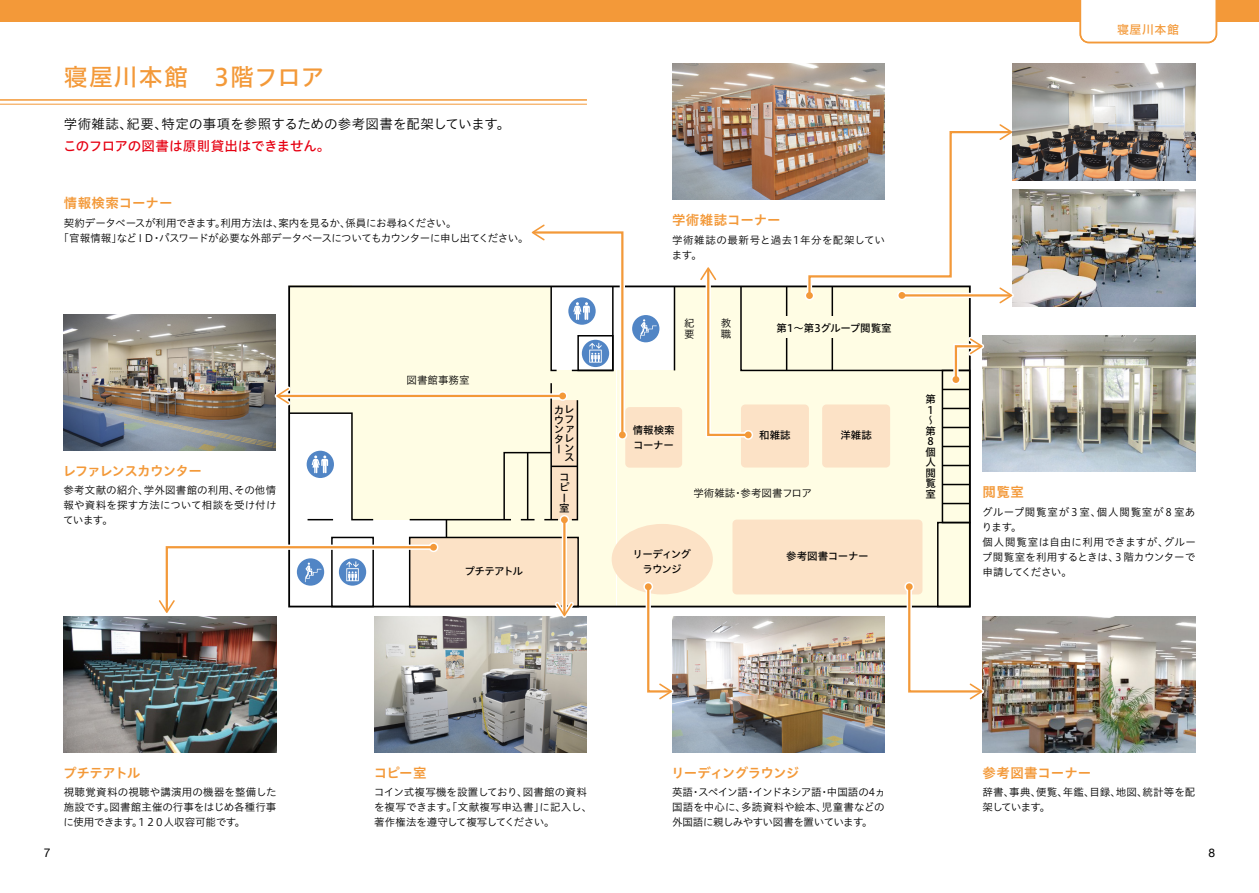
<style>
.page{position:relative;width:1259px;height:893px;background:#fff}
.page>*{position:absolute;margin:0;border:0;box-sizing:border-box;transform-origin:0 0}
.t1{font:24px "Hiragino UD Sans Std W5";letter-spacing:.035em;color:#f39939}
.t2{font:13.5px "Hiragino UD Sans Std W6";letter-spacing:-.015em;color:#f39939}
.t3{font:13.5px "Hiragino UD Sans Std W3";letter-spacing:.01em;color:#000}
.t4{font:13.5px "Hiragino UD Sans Std W5";letter-spacing:-.015em;color:#e60012}
.t5{font:13.5px "Hiragino UD Sans Std W6";letter-spacing:-.065em;color:#f39939}
.t6{font:13.5px "Hiragino UD Sans Std W6";letter-spacing:-.05em;color:#f39939}
.t7{font:12px "Hiragino UD Sans Std W5";letter-spacing:.045em;color:#f39939}
.t8{font:12px "Helvetica Neue";color:#000}
.t9{font:10.5px/15px "Hiragino UD Sans Std W3";letter-spacing:-.005em;color:#000}
.t10{font:10.5px/15px "Hiragino UD Sans Std W3";letter-spacing:-.045em;color:#000}
.t11{font:10.5px/15px "Hiragino UD Sans Std W3";letter-spacing:.015em;color:#000}
.t12{font:10.5px/10.5px "Hiragino UD Sans Std W5";letter-spacing:-.035em;color:#000}
.t13{font:10.5px/15px "Hiragino UD Sans Std W3";letter-spacing:.055em;color:#000}
.t14{font:10.5px "Hiragino UD Sans Std W5";letter-spacing:-.005em;color:#000}
.t15{font:10.5px/15px "Hiragino UD Sans Std W5";letter-spacing:-.09em;color:#000;text-align:center}
</style>
<div class="page">
<div style="left:0;top:0;width:642px;height:21px;background:#f39939"></div>
<svg style="left:288px;top:286px;width:215px;height:318px;background:#fbf7e0"></svg>
<div style="left:331px;top:537px;width:43px;height:70px;border:2px solid #000"></div>
<div style="left:409px;top:537px;width:170px;height:70px;border:2px solid #000"></div>
<hr style="left:410px;top:519px;width:101px;height:1px;background:#000">
<svg style="left:446px;top:520px;width:1px;height:17px"></svg>
<hr style="left:0;top:99px;width:587px;height:2px;background:#f39939">
<hr style="left:0;top:104px;width:587px;height:1px;background:#f39939">
<img style="left:64px;top:314px;width:211px;height:136px">
<img style="left:64px;top:616px;width:212px;height:136px">
<img style="left:374px;top:616px;width:213px;height:136px">
<div style="left:277px;top:393px;width:287px;height:6px;border:3px solid #fff"></div>
<hr style="left:278px;top:395px;width:285px;height:2px;background:#f39939">
<svg style="left:272px;top:384px;width:103px;height:137px"></svg>
<div style="left:429px;top:542px;width:9px;height:10px;border:3px solid #fff;border-radius:50%"></div>
<svg style="left:155px;top:543px;width:282px;height:74px"></svg>
<div style="left:617px;top:0;width:642px;height:21px;background:#f39939"></div>
<svg style="left:1079px;top:0;width:139px;height:44px"></svg>
<img style="left:1016px;top:335px;width:179px;height:136px">
<img style="left:1012px;top:64px;width:183px;height:117px">
<img style="left:1016px;top:189px;width:179px;height:117px">
<img style="left:672px;top:64px;width:212px;height:56px">
<img style="left:672px;top:703px;width:212px;height:49px">
<img style="left:982px;top:616px;width:213px;height:136px">
<svg style="left:503px;top:120px;width:513px;height:583px"></svg>
<h1 class="t1" style="left:64px;top:59px;width:262px">寝屋川本館　3階フロア</h1>
<p class="t3" style="left:64px;top:114px;width:448px">学術雑誌、紀要、特定の事項を参照するための参考図書を配架しています。</p>
<p class="t4" style="left:63px;top:136px;width:269px">このフロアの図書は原則貸出はできません。</p>
<p class="t2" style="left:64px;top:192px;width:110px">情報検索コーナー</p>
<p class="t10" style="left:59px;top:215px;width:471px;text-indent:5px">契約データベースが利用できます。利用方法は、案内を見るか、係員にお尋ねください。<br>「官報情報」などＩＤ・パスワードが必要な外部データベースについてもカウンターに申し出てください。</p>
<p class="t5" style="left:63px;top:460px;width:141px">レファレンスカウンター</p>
<p class="t9" style="left:63px;top:482px;width:215px;text-align:justify">参考文献の紹介、学外図書館の利用、その他情報や資料を探す方法について相談を受け付けています。</p>
<p class="t9" style="left:406px;top:371px;width:64px">図書館事務室</p>
<p class="t12" style="left:464px;top:565px;width:60px">プチテアトル</p>
<p class="t12" style="left:554px;top:404px;width:22px;line-height:9.8px;text-align:justify">カレウフンァタレ</p>
<p class="t12" style="left:554px;top:443px;width:7px">ー</p>
<p class="t12" style="left:564px;top:442px;width:11px;line-height:9.8px">ンス</p>
<p class="t12" style="left:559px;top:471px;width:12px">コピー室</p>
<p class="t7" style="left:1117px;top:20px;width:64px">寝屋川本館</p>
<p class="t2" style="left:672px;top:210px;width:110px">学術雑誌コーナー</p>
<p class="t13" style="left:671px;top:232px;width:215px">学術雑誌の最新号と過去1年分を配架しています。</p>
<p class="t9" style="left:684px;top:317px;width:11px;line-height:10.5px">紀要</p>
<p class="t9" style="left:721px;top:317px;width:12px;line-height:10.5px">教職</p>
<p class="t14" style="left:776px;top:320px;width:117px">第1～第3グループ閲覧室</p>
<p class="t12" style="left:633px;top:422px;width:43px;line-height:15px">情報検索コーナー</p>
<p class="t12" style="left:759px;top:429px;width:33px">和雑誌</p>
<p class="t12" style="left:840px;top:429px;width:33px">洋雑誌</p>
<p class="t9" style="left:693px;top:485px;width:120px">学術雑誌・参考図書フロア</p>
<p class="t15" style="left:632px;top:546px;width:60px">リーディングラウンジ</p>
<p class="t12" style="left:786px;top:550px;width:84px">参考図書コーナー</p>
<p class="t12" style="left:925px;top:393px;width:12px">第<br>1〜第<br>8個人閲覧室</p>
<p class="t2" style="left:982px;top:481px;width:43px">閲覧室</p>
<p class="t11" style="left:982px;top:503px;width:216px">グループ閲覧室が３室、個人閲覧室が８室あります。<br>個人閲覧室は自由に利用できますが、グループ閲覧室を利用するときは、３階カウンターで申請してください。</p>
<p class="t8" style="left:44px;top:844px;width:8px">7</p>
<p class="t2" style="left:63px;top:762px;width:79px">プチテアトル</p>
<p class="t9" style="left:64px;top:784px;width:215px;text-align:justify">視聴覚資料の視聴や講演用の機器を整備した施設です。図書館主催の行事をはじめ各種行事に使用できます。１２０人収容可能です。</p>
<p class="t2" style="left:374px;top:762px;width:54px">コピー室</p>
<p class="t9" style="left:374px;top:784px;width:220px">コイン式複写機を設置しており、図書館の資料を複写できます。「文献複写申込書」に記入し、著作権法を遵守して複写してください。</p>
<p class="t6" style="left:671px;top:762px;width:130px">リーディングラウンジ</p>
<p class="t9" style="left:672px;top:784px;width:215px;text-align:justify">英語・スペイン語・インドネシア語・中国語の4ヵ国語を中心に、多読資料や絵本、児童書などの外国語に親しみやすい図書を置いています。</p>
<p class="t2" style="left:982px;top:762px;width:110px">参考図書コーナー</p>
<p class="t9" style="left:982px;top:784px;width:214px">辞書、事典、便覧、年鑑、目録、地図、統計等を配架しています。</p>
<p class="t8" style="left:1208px;top:844px;width:8px">8</p>
</div>
